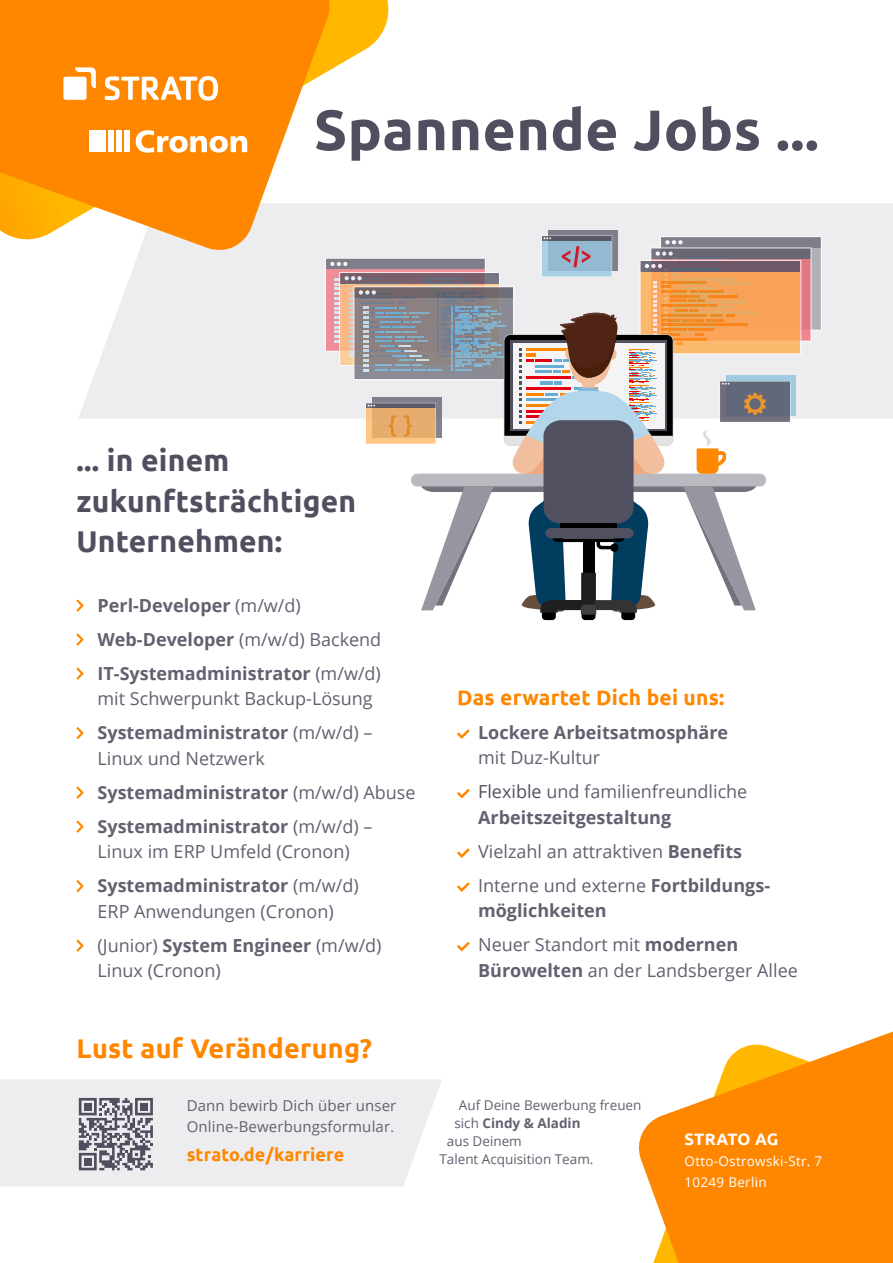
<style>
.page{position:relative;width:893px;height:1263px;background:#fff}
.page>*{position:absolute;margin:0;border:0;box-sizing:border-box;transform-origin:0 0}
.t1{font:700 57px "Ubuntu";letter-spacing:.01em;color:#504f60}
.t2{font:700 30px/40.5px "Ubuntu";letter-spacing:.01em;color:#504f60}
.t3{font:700 27px "Ubuntu";letter-spacing:.01em;color:#ff8700}
.t4{font:700 21px "Ubuntu";letter-spacing:.01em;color:#ff8700}
.t5{font:700 18px/34px "Open Sans";color:#616170}
.t6{font:18px/34px "Open Sans";color:#616170}
.t7{font:700 18px "Ubuntu";letter-spacing:.01em;color:#ff8700}
.t8{font:700 16.5px "Ubuntu";color:#fff}
.t9{font:15px/21px "Open Sans";letter-spacing:.01em;color:#616170}
.t10{font:13.5px "Open Sans";color:#616170}
.t11{font:13.5px/21px "Open Sans";letter-spacing:.02em;color:#fff}
.t12{font:700 13.5px "Open Sans";color:#616170}
.s1{font-weight:400}
.s2{font-weight:700}
.s3{font-size:13.5px}
.s4{color:#504f60}
</style>
<div class="page">
<div style="left:79px;top:203px;width:814px;height:215px;background:#ededef"></div>
<div style="left:0;top:1080px;width:442px;height:106px;background:#ededef"></div>
<svg style="left:334px;top:0;width:57px;height:235px"></svg>
<svg style="left:638px;top:1031px;width:255px;height:232px;fill:#ff8700"></svg>
<div style="left:621px;top:609px;width:14px;height:11px;background:#000;border-radius:4px"></div>
<div style="left:542px;top:609px;width:14px;height:11px;background:#000;border-radius:4px"></div>
<div style="left:582px;top:609px;width:13px;height:11px;background:#000;border-radius:4px"></div>
<div style="left:548px;top:230px;width:70px;height:41px;background:#7f7f8b"></div>
<svg style="left:325px;top:235px;width:497px;height:380px"></svg>
<svg style="left:76px;top:599px;width:8px;height:13px"></svg>
<svg style="left:76px;top:633px;width:8px;height:13px"></svg>
<svg style="left:76px;top:667px;width:8px;height:13px"></svg>
<svg style="left:76px;top:727px;width:8px;height:12px"></svg>
<svg style="left:76px;top:786px;width:8px;height:13px"></svg>
<svg style="left:76px;top:820px;width:8px;height:13px"></svg>
<svg style="left:76px;top:880px;width:8px;height:12px"></svg>
<svg style="left:76px;top:939px;width:8px;height:13px"></svg>
<svg style="left:457px;top:729px;width:13px;height:10px"></svg>
<svg style="left:457px;top:789px;width:13px;height:9px"></svg>
<svg style="left:457px;top:848px;width:13px;height:10px"></svg>
<svg style="left:457px;top:882px;width:13px;height:10px"></svg>
<svg style="left:457px;top:942px;width:13px;height:9px"></svg>
<svg style="left:0;top:0;width:334px;height:254px;background:#fda134"></svg>
<svg style="left:75px;top:67px;width:21px;height:21px"></svg>
<div style="left:63px;top:77px;width:24px;height:23px;background:#fff;border-radius:2px"></div>
<svg style="left:105px;top:76px;width:113px;height:25px"></svg>
<svg style="left:136px;top:130px;width:111px;height:23px"></svg>
<div style="left:89px;top:131px;width:17px;height:21px;background:#fff"></div>
<div style="left:108px;top:131px;width:6px;height:21px;background:#fff"></div>
<div style="left:116px;top:131px;width:6px;height:21px;background:#fff"></div>
<div style="left:125px;top:131px;width:5px;height:21px;background:#fff"></div>
<svg style="left:79px;top:1098px;width:74px;height:72px;background:#9a9aa4"></svg>
<div style="left:84px;top:1103px;width:8px;height:7px;background:#504f60"></div>
<div style="left:140px;top:1103px;width:8px;height:7px;background:#504f60"></div>
<div style="left:84px;top:1158px;width:8px;height:7px;background:#504f60"></div>
<h1 class="t1" style="left:314px;top:95px;width:506px">Spannende Jobs ...</h1>
<h2 class="t2" style="left:77px;top:440px;width:281px">... in einem zukunftsträchtigen<br>Unternehmen:</h2>
<p class="t5" style="left:98px;top:588px;width:285px">Perl-Developer <span class="s1">(m/w/d)<br></span>Web-Developer <span class="s1">(m/w/d) Backend<br></span>IT-Systemadministrator <span class="s1">(m/w/d)</span></p>
<p class="t6" style="left:98px;top:681px;width:277px">mit Schwerpunkt Backup-Lösung<br><span class="s2">Systemadministrator</span> (m/w/d) –</p>
<p class="t5" style="left:98px;top:741px;width:320px"><span class="s1">Linux und Netzwerk<br></span>Systemadministrator <span class="s1">(m/w/d) Abuse<br></span>Systemadministrator <span class="s1">(m/w/d) –</span></p>
<p class="t6" style="left:98px;top:834px;width:263px">Linux im ERP Umfeld (Cronon)<br><span class="s2">Systemadministrator</span> (m/w/d)</p>
<p class="t6" style="left:98px;top:894px;width:286px">ERP Anwendungen (Cronon) (Junior) <span class="s2">System Engineer</span> (m/w/d)</p>
<p class="t6" style="left:98px;top:953px;width:125px">Linux (Cronon)</p>
<h3 class="t3" style="left:77px;top:1032px;width:297px">Lust auf Veränderung?</h3>
<p class="t9" style="left:187px;top:1095px;width:211px">Dann bewirb Dich über unser<br>Online-Bewerbungsformular<span class="s3">.</span></p>
<p class="t7" style="left:187px;top:1144px;width:159px">strato.de/karriere</p>
<p class="t4" style="left:457px;top:685px;width:269px">Das erwartet Dich bei uns:</p>
<p class="t5" style="left:478px;top:715px;width:252px">Lockere Arbeitsatmosphäre</p>
<p class="t6" style="left:478px;top:740px;width:271px">mit Duz-Kultur<br><span class="s4">Flexible</span> und familienfreundliche</p>
<p class="t5" style="left:478px;top:800px;width:293px">Arbeitszeitgestaltung<br><span class="s1">Vielzahl an attraktiven</span> Benefits<br><span class="s1">Interne und externe</span> Fortbildungs-</p>
<p class="t5" style="left:478px;top:893px;width:262px">möglichkeiten<br><span class="s1">Neuer Standort mit</span> modernen</p>
<p class="t6" style="left:478px;top:953px;width:321px"><span class="s2">Bürowelten</span> an der Landsberger Allee</p>
<p class="t10" style="left:459px;top:1096px;width:184px">Auf Deine Bewerbung freuen</p>
<p class="t12" style="left:454px;top:1114px;width:128px"><span class="s1">sich</span> Cindy &amp; Aladin</p>
<p class="t10" style="left:447px;top:1132px;width:76px">aus Deinem</p>
<p class="t10" style="left:439px;top:1150px;width:156px">Talent Acquisition Team.</p>
<p class="t8" style="left:685px;top:1129px;width:95px">STRATO AG</p>
<p class="t11" style="left:685px;top:1150px;width:139px">Otto-Ostrowski-Str. 7<br>10249 Berlin</p>
</div>
